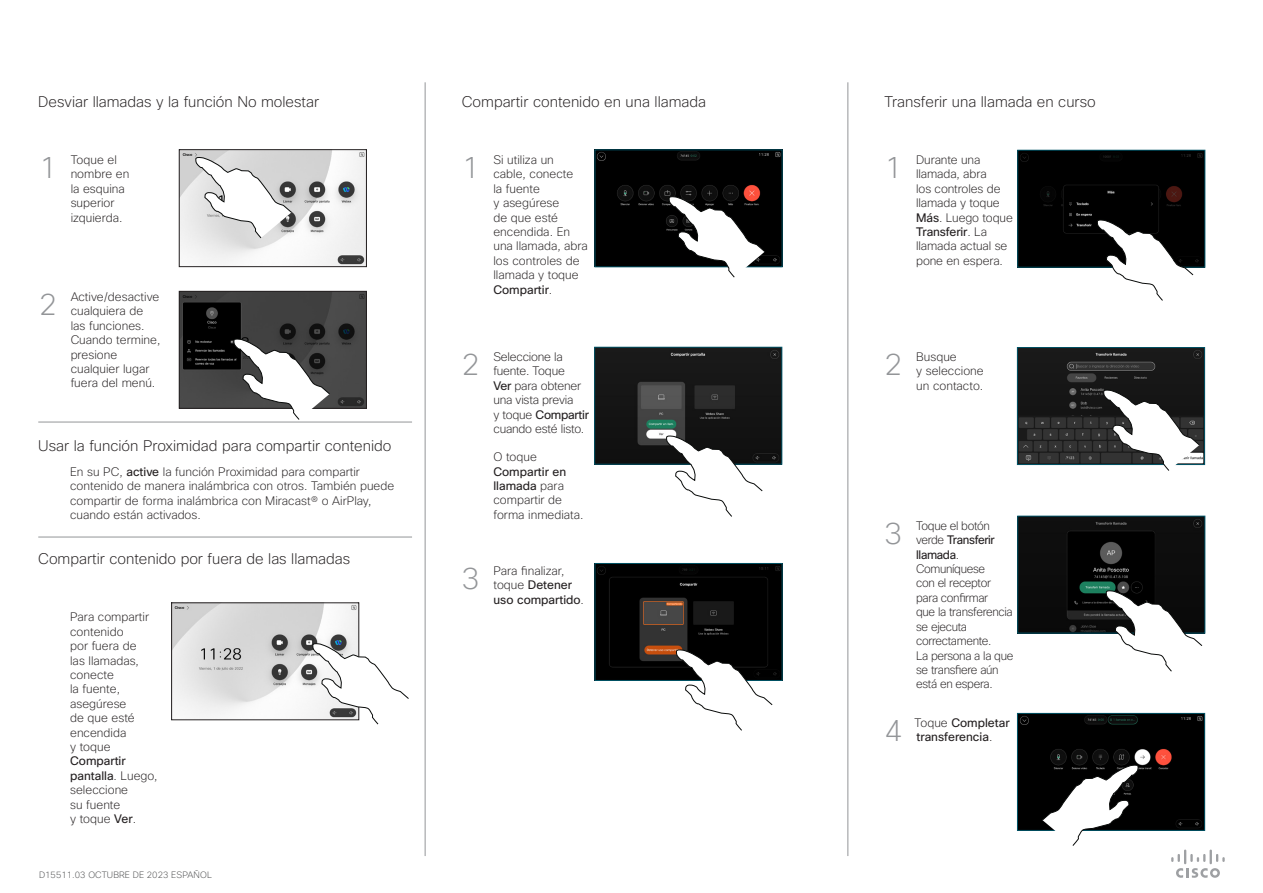
<style>
.page{position:relative;width:1263px;height:893px;background:#fff}
.page>*{position:absolute;margin:0;border:0;box-sizing:border-box;transform-origin:0 0}
.t1{font:200 30px "Cisco Sans";color:#939598}
.Subhead1{font:200 15px "Cisco Sans";color:#231f20}
.CartoonAnnotation{font:200 12px/14.4px "Cisco Sans";color:#231f20}
.CartoonAnnotation-2{font:200 12px/14.4px "Cisco Sans";letter-spacing:-.03em;color:#231f20}
.CartoonAnnotation-3{font:200 12px/14.4px "Cisco Sans";letter-spacing:-.02em;color:#231f20}
.CartoonAnnotation-4{font:12px/14.4px "Cisco Sans";color:#231f20}
.t2{font:200 9px "Cisco Sans";letter-spacing:.005em;color:#4b4c4d}
.s1{font-weight:400}
.s2{font-weight:200}
</style>
<div class="page">
<img style="left:597px;top:349px;width:183px;height:113px">
<div style="left:595px;top:347px;width:187px;height:117px;border:1px solid #005467"></div>
<img style="left:181px;top:152px;width:183px;height:113px">
<div style="left:179px;top:150px;width:187px;height:117px;border:1px solid #231f20"></div>
<img style="left:174px;top:605px;width:183px;height:113px">
<svg style="left:195px;top:157px;width:97px;height:81px"></svg>
<img style="left:181px;top:293px;width:183px;height:113px">
<div style="left:179px;top:291px;width:187px;height:117px;border:1px solid #231f20"></div>
<svg style="left:233px;top:338px;width:97px;height:82px"></svg>
<svg style="left:312px;top:643px;width:97px;height:81px"></svg>
<img style="left:597px;top:152px;width:183px;height:113px">
<div style="left:595px;top:150px;width:187px;height:117px;border:1px solid #005467"></div>
<svg style="left:669px;top:196px;width:96px;height:81px"></svg>
<img style="left:1019px;top:715px;width:184px;height:113px">
<div style="left:1017px;top:713px;width:188px;height:117px;border:1px solid #005467"></div>
<div style="left:1020px;top:152px;width:183px;height:113px;background:#000"></div>
<div style="left:1018px;top:150px;width:187px;height:117px;border:1px solid #005467"></div>
<svg style="left:1097px;top:219px;width:96px;height:82px"></svg>
<img style="left:1020px;top:518px;width:183px;height:113px">
<div style="left:1018px;top:516px;width:187px;height:117px;border:1px solid #005467"></div>
<svg style="left:1106px;top:590px;width:96px;height:81px"></svg>
<svg style="left:1042px;top:764px;width:96px;height:82px"></svg>
<img style="left:1019px;top:349px;width:184px;height:114px">
<div style="left:1017px;top:347px;width:188px;height:118px;border:1px solid #005467"></div>
<svg style="left:1103px;top:389px;width:97px;height:82px"></svg>
<hr style="left:425px;top:82px;width:1px;height:774px;background:#939598">
<svg style="left:1171px;top:849px;width:54px;height:29px"></svg>
<hr style="left:38px;top:422px;width:374px;height:1px;background:#939598">
<hr style="left:38px;top:537px;width:374px;height:1px;background:#939598">
<img style="left:597px;top:565px;width:183px;height:113px">
<div style="left:595px;top:563px;width:187px;height:117px;border:1px solid #005467"></div>
<svg style="left:666px;top:435px;width:97px;height:82px"></svg>
<hr style="left:847px;top:82px;width:1px;height:774px;background:#939598">
<svg style="left:676px;top:649px;width:96px;height:82px"></svg>
<h1 class="Subhead1" style="left:38px;top:92px;width:282px">Desviar llamadas y la función No molestar</h1>
<h1 class="Subhead1" style="left:884px;top:92px;width:213px">Transferir una llamada en curso</h1>
<h1 class="Subhead1" style="left:462px;top:92px;width:246px">Compartir contenido en una llamada</h1>
<p class="t1" style="left:39px;top:149px;width:20px">1</p>
<p class="CartoonAnnotation" style="left:493px;top:152px;width:96px">Si utiliza un cable, conecte<br>la fuente<br>y asegúrese<br>de que esté encendida. En una llamada, abra los controles de llamada y toque<br><span class="s1">Compartir</span>.</p>
<p class="CartoonAnnotation" style="left:71px;top:152px;width:60px">Toque el nombre en la esquina superior izquierda.</p>
<p class="t1" style="left:462px;top:149px;width:19px">1</p>
<p class="CartoonAnnotation" style="left:71px;top:290px;width:91px">Active/desactive cualquiera de las funciones.<br>Cuando termine, presione cualquier lugar fuera del menú.</p>
<p class="t1" style="left:39px;top:286px;width:20px">2</p>
<p class="CartoonAnnotation-3" style="left:493px;top:349px;width:97px">Seleccione la fuente. Toque<br><span class="s1">Ver</span> para obtener una vista previa<br>y toque <span class="s1">Compartir </span>cuando esté listo.</p>
<p class="CartoonAnnotation" style="left:493px;top:450px;width:92px">O toque<br><span class="s1">Compartir en llamada</span> para compartir de forma inmediata.</p>
<p class="t1" style="left:462px;top:346px;width:19px">2</p>
<h1 class="Subhead1" style="left:38px;top:436px;width:355px">Usar la función Proximidad para compartir contenido</h1>
<p class="CartoonAnnotation" style="left:70px;top:465px;width:326px">En su PC, <span class="s1">active</span> la función Proximidad para compartir contenido de manera inalámbrica con otros. También puede compartir de forma inalámbrica con Miracast® o AirPlay, cuando están activados.</p>
<h1 class="Subhead1" style="left:38px;top:549px;width:313px">Compartir contenido por fuera de las llamadas</h1>
<p class="CartoonAnnotation" style="left:70px;top:610px;width:89px">Para compartir contenido<br>por fuera de<br>las llamadas, conecte<br>la fuente, asegúrese<br>de que esté encendida<br>y toque<br><span class="s1">Compartir pantalla</span>. Luego, seleccione<br>su fuente<br>y toque <span class="s1">Ver</span>.</p>
<p class="t2" style="left:39px;top:869px;width:174px">D15511.03 OCTUBRE DE 2023 ESPAÑOL</p>
<p class="t1" style="left:462px;top:559px;width:19px">3</p>
<p class="CartoonAnnotation" style="left:493px;top:563px;width:92px">Para finalizar, toque <span class="s1">Detener uso compartido</span>.</p>
<p class="t1" style="left:884px;top:149px;width:19px">1</p>
<p class="CartoonAnnotation" style="left:916px;top:152px;width:98px">Durante una llamada, abra<br>los controles de llamada y toque<br><span class="s1">Más</span>. Luego toque<br><span class="s1">Transferir</span>. La llamada actual se pone en espera.</p>
<p class="t1" style="left:884px;top:346px;width:19px">2</p>
<p class="CartoonAnnotation" style="left:916px;top:349px;width:69px">Busque<br>y seleccione un contacto.</p>
<p class="t1" style="left:884px;top:514px;width:19px">3</p>
<p class="t1" style="left:884px;top:711px;width:19px">4</p>
<p class="CartoonAnnotation-2" style="left:916px;top:518px;width:99px">Toque el botón verde <span class="s1">Transferir llamada</span>.<br>Comuníquese<br>con el receptor para confirmar<br>que la transferencia se ejecuta correctamente.<br>La persona a la que se transfiere aún está en espera.</p>
<p class="CartoonAnnotation-4" style="left:914px;top:715px;width:96px"><span class="s2">Toque</span> Completar transferencia<span class="s2">.</span></p>
</div>
